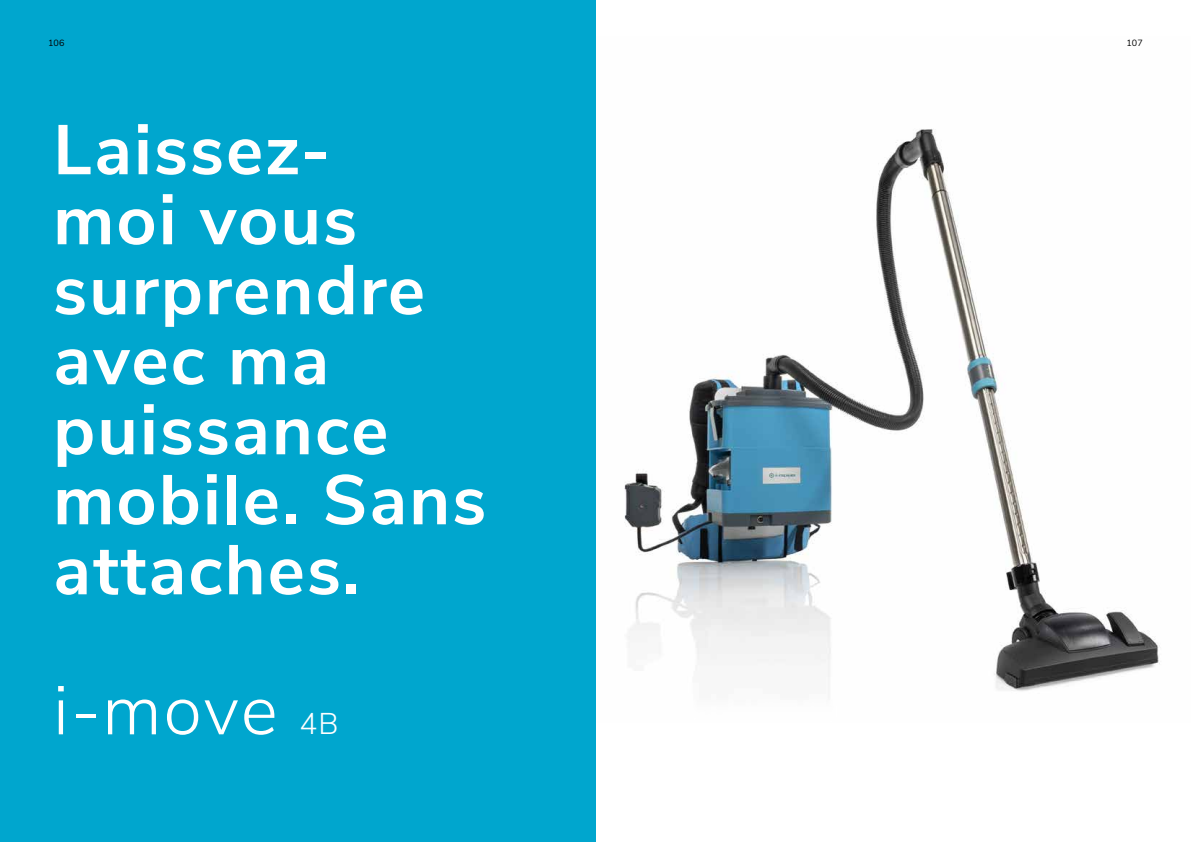
<style>
.page{position:relative;width:1191px;height:842px;background:#fff}
.page>*{position:absolute;margin:0;border:0;box-sizing:border-box;transform-origin:0 0}
.t1{font:700 70px/70px "Nunito Sans";letter-spacing:.03em;color:#fff}
.t2{font:300 70px "Nunito Sans";color:#fff}
.t3{font:300 30px "Nunito Sans";color:#fff}
.t4{font:9px "Nunito Sans";color:#000}
</style>
<div class="page">
<img style="left:595px;top:37px;width:565px;height:687px">
<div style="left:0;top:0;width:595px;height:842px;background:#00a6ce"></div>
<p class="t4" style="left:48px;top:36px;width:18px">106</p>
<p class="t4" style="left:1126px;top:36px;width:18px">107</p>
<p class="t1" style="left:53px;top:111px;width:434px">Laissez-<br>moi vous surprendre avec ma puissance mobile. Sans attaches.</p>
<p class="t2" style="left:53px;top:659px;width:226px">i-move</p>
<p class="t3" style="left:299px;top:702px;width:40px">4B</p>
</div>
